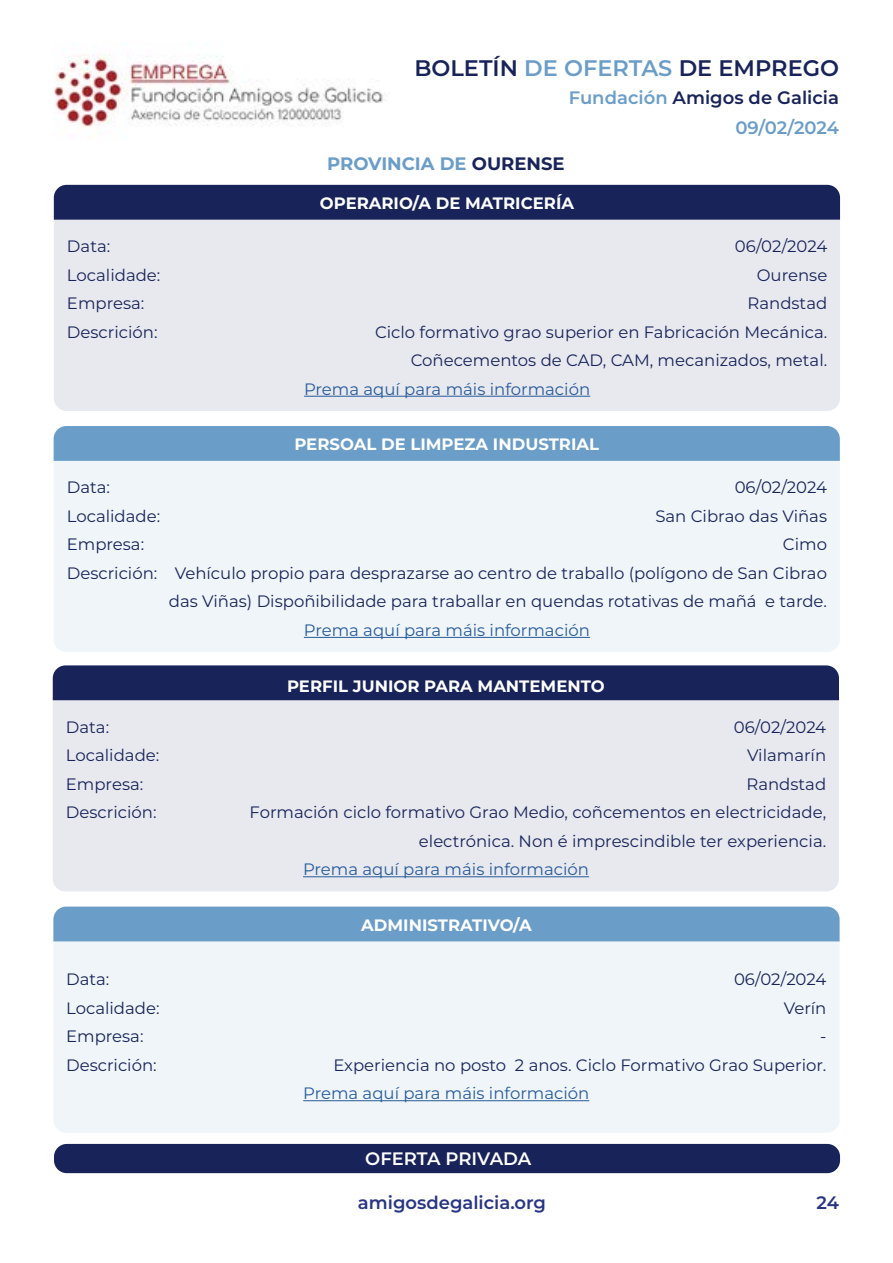
<style>
.page{position:relative;width:893px;height:1263px;background:#fff}
.page>*{position:absolute;margin:0;border:0;box-sizing:border-box;transform-origin:0 0}
.t1{font:600 22.5px "Montserrat";color:#172359}
.t2{font:600 18px "Montserrat";color:#172359}
.t3{font:600 18px "Montserrat";color:#283583}
.t4{font:700 18px "Montserrat";color:#6a9dc8}
.t5{font:600 18px "Montserrat";letter-spacing:-.005em;color:#fff}
.t6{font:600 18px "Montserrat";letter-spacing:-.005em;color:#6a9dc8}
.t7{font:16.5px/28.5px "Montserrat";color:#172359;text-align:right}
.t8{font:16.5px "Montserrat";color:#275b9b}
.t9{font:700 16.5px "Montserrat";color:#fff}
.s1{color:#6a9dc8}
.s2{color:#172359}
</style>
<div class="page">
<img style="left:54px;top:54px;width:333px;height:83px">
<div style="left:54px;top:1144px;width:786px;height:29px;background:#172359;border-radius:13px"></div>
<div style="left:54px;top:220px;width:786px;height:191px;background:#e8e9ee"></div>
<div style="left:54px;top:461px;width:786px;height:191px;background:#f0f5f9"></div>
<div style="left:53px;top:941px;width:787px;height:191px;background:#f0f5f9"></div>
<div style="left:53px;top:700px;width:786px;height:191px;background:#e8e9ee"></div>
<div style="left:54px;top:185px;width:786px;height:35px;background:#172359"></div>
<div style="left:54px;top:426px;width:786px;height:35px;background:#6a9dc8"></div>
<div style="left:53px;top:906px;width:787px;height:35px;background:#6a9dc8"></div>
<div style="left:53px;top:665px;width:786px;height:35px;background:#172359"></div>
<hr style="left:304px;top:396px;width:286px;height:1px;background:#275b9b">
<hr style="left:304px;top:637px;width:286px;height:1px;background:#275b9b">
<hr style="left:303px;top:1100px;width:286px;height:1px;background:#275b9b">
<hr style="left:303px;top:876px;width:286px;height:1px;background:#275b9b">
<h1 class="t1" style="left:414px;top:52px;width:426px">BOLETÍN <span class="s1">DE OFERTAS</span> DE EMPREGO</h1>
<p class="t2" style="left:569px;top:85px;width:272px"><span class="s1">Fundación</span> Amigos de Galicia</p>
<p class="t4" style="left:327px;top:150px;width:239px">PROVINCIA DE <span class="s2">OURENSE</span></p>
<p class="t9" style="left:320px;top:191px;width:256px">OPERARIO/A DE MATRICERÍA</p>
<p class="t6" style="left:735px;top:115px;width:105px">09/02/2024</p>
<p class="t7" style="left:67px;top:231px;width:45px">Data:</p>
<p class="t7" style="left:735px;top:231px;width:94px">06/02/2024</p>
<p class="t7" style="left:67px;top:260px;width:95px">Localidade:</p>
<p class="t7" style="left:757px;top:260px;width:72px">Ourense</p>
<p class="t7" style="left:67px;top:288px;width:79px">Empresa:</p>
<p class="t7" style="left:748px;top:288px;width:81px">Randstad</p>
<p class="t7" style="left:67px;top:317px;width:92px">Descrición:</p>
<p class="t7" style="left:375px;top:317px;width:454px">Ciclo formativo grao superior en Fabricación Mecánica.<br>Coñecementos de CAD, CAM, mecanizados, metal.</p>
<p class="t8" style="left:304px;top:377px;width:288px">Prema aquí para máis información</p>
<p class="t9" style="left:294px;top:432px;width:306px">PERSOAL DE LIMPEZA INDUSTRIAL</p>
<p class="t7" style="left:67px;top:472px;width:45px">Data:</p>
<p class="t7" style="left:735px;top:472px;width:94px">06/02/2024</p>
<p class="t7" style="left:67px;top:501px;width:95px">Localidade:</p>
<p class="t7" style="left:655px;top:501px;width:173px">San Cibrao das Viñas</p>
<p class="t7" style="left:67px;top:529px;width:79px">Empresa:</p>
<p class="t7" style="left:67px;top:529px;width:762px">Cimo<br>Descrición: Vehículo propio para desprazarse ao centro de traballo (polígono de San Cibrao das Viñas) Dispoñibilidade para traballar en quendas rotativas de mañá e tarde.</p>
<p class="t8" style="left:304px;top:618px;width:288px">Prema aquí para máis información</p>
<p class="t9" style="left:287px;top:674px;width:319px">PERFIL JUNIOR PARA MANTEMENTO</p>
<p class="t7" style="left:66px;top:712px;width:45px">Data:</p>
<p class="t7" style="left:734px;top:712px;width:94px">06/02/2024</p>
<p class="t7" style="left:66px;top:740px;width:95px">Localidade:</p>
<p class="t7" style="left:747px;top:740px;width:81px">Vilamarín</p>
<p class="t7" style="left:66px;top:769px;width:79px">Empresa:</p>
<p class="t7" style="left:746px;top:769px;width:81px">Randstad</p>
<p class="t7" style="left:66px;top:797px;width:92px">Descrición:</p>
<p class="t7" style="left:250px;top:797px;width:578px">Formación ciclo formativo Grao Medio, coñcementos en electricidade, electrónica. Non é imprescindible ter experiencia.</p>
<p class="t8" style="left:303px;top:858px;width:288px">Prema aquí para máis información</p>
<p class="t9" style="left:361px;top:913px;width:172px">ADMINISTRATIVO/A</p>
<p class="t7" style="left:66px;top:964px;width:45px">Data:</p>
<p class="t7" style="left:734px;top:964px;width:94px">06/02/2024</p>
<p class="t7" style="left:66px;top:993px;width:95px">Localidade:</p>
<p class="t7" style="left:784px;top:993px;width:44px">Verín</p>
<p class="t7" style="left:66px;top:1021px;width:79px">Empresa:</p>
<p class="t7" style="left:820px;top:1021px;width:8px">-</p>
<p class="t7" style="left:66px;top:1050px;width:92px">Descrición:</p>
<p class="t7" style="left:333px;top:1050px;width:494px">Experiencia no posto 2 anos. Ciclo Formativo Grao Superior.</p>
<p class="t8" style="left:303px;top:1082px;width:288px">Prema aquí para máis información</p>
<p class="t5" style="left:365px;top:1146px;width:168px">OFERTA PRIVADA</p>
<p class="t3" style="left:358px;top:1190px;width:190px">amigosdegalicia.org</p>
<p class="t3" style="left:816px;top:1190px;width:24px">24</p>
</div>
